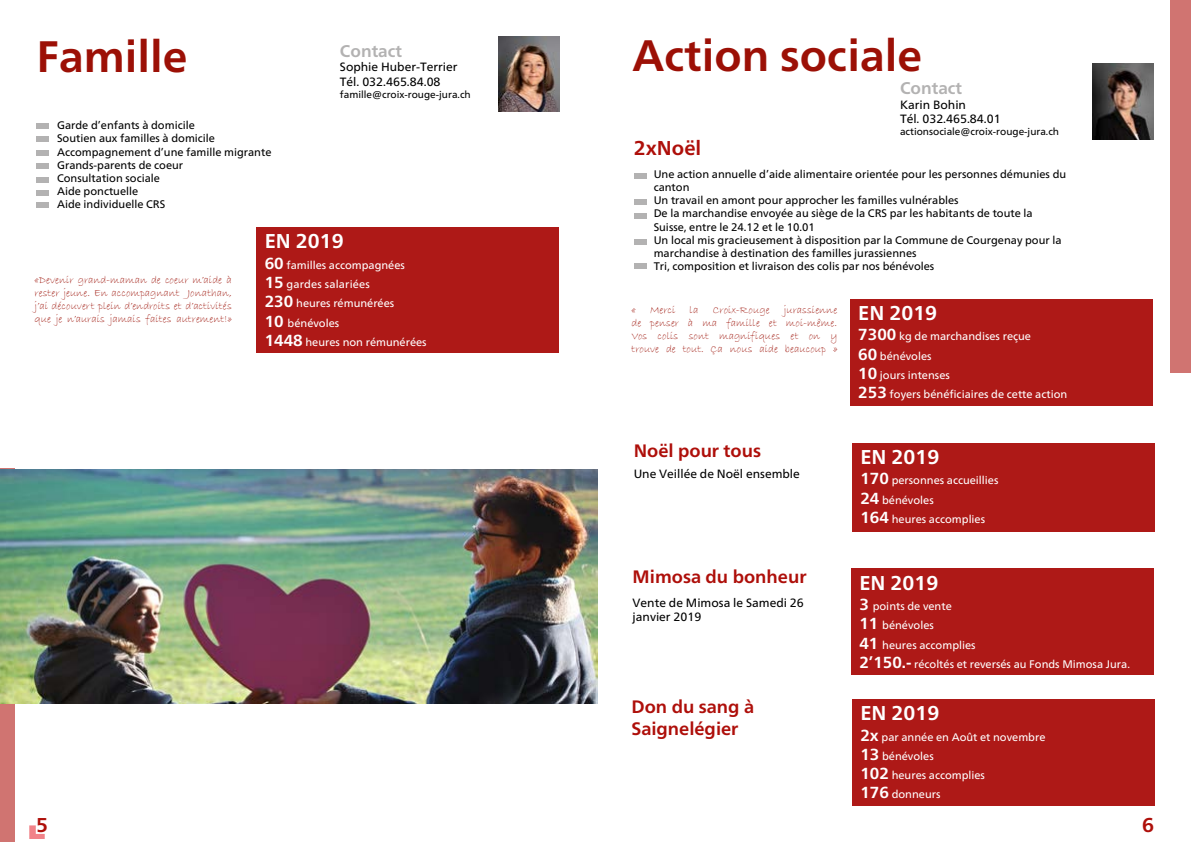
<style>
.page{position:relative;width:1191px;height:842px;background:#fff}
.page>*{position:absolute;margin:0;border:0;box-sizing:border-box;transform-origin:0 0}
.t1{font:700 44px "Frutiger Neue LT";color:#9c1006}
.t2{font:700 20px "Frutiger Neue LT";color:#fff}
.t3{font:700 20px "Frutiger Neue LT";color:#ae0f0a}
.t4{font:700 18px "Frutiger Neue LT";color:#ae0f0a}
.t5{font:700 17px "Frutiger Neue LT";color:#b3b2b2}
.t6{font:12px/14.4px "Frutiger Neue LT";color:#000}
.t7{font:11px/13.2px "Frutiger Neue LT";color:#000}
.t8{font:11px/19.2px "Frutiger Neue LT";color:#fff}
.t9{font:11px/13.2px "Bradley Hand ITC";letter-spacing:.005em;color:#9c1006;text-align:justify}
.t10{font:10px "Frutiger Neue LT";color:#000}
.s1{font-weight:700;font-size:16px}
</style>
<div class="page">
<div style="left:0;top:469px;width:15px;height:373px;background:#d07471"></div>
<div style="left:1170px;top:0;width:21px;height:372px;background:#d07471"></div>
<img style="left:499px;top:36px;width:60px;height:76px">
<img style="left:0;top:470px;width:598px;height:234px">
<div style="left:36px;top:123px;width:13px;height:6px;background:#b3b2b2"></div>
<div style="left:36px;top:136px;width:13px;height:6px;background:#b3b2b2"></div>
<div style="left:36px;top:150px;width:13px;height:6px;background:#b3b2b2"></div>
<div style="left:36px;top:163px;width:13px;height:6px;background:#b3b2b2"></div>
<div style="left:36px;top:177px;width:13px;height:5px;background:#b3b2b2"></div>
<div style="left:36px;top:190px;width:13px;height:5px;background:#b3b2b2"></div>
<div style="left:36px;top:203px;width:13px;height:5px;background:#b3b2b2"></div>
<img style="left:1092px;top:64px;width:61px;height:75px">
<div style="left:633px;top:173px;width:13px;height:5px;background:#b3b2b2"></div>
<div style="left:633px;top:199px;width:13px;height:6px;background:#b3b2b2"></div>
<div style="left:633px;top:213px;width:13px;height:5px;background:#b3b2b2"></div>
<div style="left:634px;top:239px;width:13px;height:6px;background:#b3b2b2"></div>
<div style="left:634px;top:264px;width:13px;height:5px;background:#b3b2b2"></div>
<div style="left:256px;top:227px;width:303px;height:126px;background:#ae1917"></div>
<div style="left:850px;top:299px;width:302px;height:107px;background:#ae1917"></div>
<div style="left:852px;top:442px;width:303px;height:89px;background:#ae1917"></div>
<div style="left:851px;top:568px;width:302px;height:107px;background:#ae1917"></div>
<div style="left:852px;top:699px;width:303px;height:107px;background:#ae1917"></div>
<svg style="left:29px;top:825px;width:16px;height:14px"></svg>
<h1 class="t1" style="left:37px;top:31px;width:152px">Famille</h1>
<h3 class="t5" style="left:340px;top:41px;width:64px">Contact</h3>
<p class="t6" style="left:340px;top:60px;width:119px">Sophie Huber-Terrier<br>Tél. 032.465.84.08</p>
<p class="t10" style="left:340px;top:88px;width:132px">famille@croix-rouge-jura.ch</p>
<p class="t7" style="left:57px;top:119px;width:216px">Garde d’enfants à domicile<br>Soutien aux familles à domicile<br>Accompagnement d’une famille migrante<br>Grands-parents de coeur<br>Consultation sociale<br>Aide ponctuelle<br>Aide individuelle CRS</p>
<p class="t9" style="left:35px;top:273px;width:199px">«Devenir grand-maman de coeur m’aide à rester jeune. En accompagnant Jonathan, j’ai découvert plein d’endroits et d’activités que je n’aurais jamais faites autrement!»</p>
<h2 class="t2" style="left:265px;top:230px;width:80px">EN 2019</h2>
<p class="t8" style="left:265px;top:255px;width:163px"><span class="s1">60</span> familles accompagnées<br><span class="s1">15</span> gardes salariées<br><span class="s1">230</span> heures rémunérées<br><span class="s1">10</span> bénévoles<br><span class="s1">1448</span> heures non rémunérées</p>
<h1 class="t1" style="left:632px;top:30px;width:291px">Action sociale</h1>
<h3 class="t5" style="left:900px;top:78px;width:64px">Contact</h3>
<p class="t6" style="left:900px;top:97px;width:102px">Karin Bohin<br>Tél. 032.465.84.01</p>
<p class="t10" style="left:900px;top:126px;width:161px">actionsociale@croix-rouge-jura.ch</p>
<p class="t7" style="left:653px;top:167px;width:414px">Une action annuelle d’aide alimentaire orientée pour les personnes démunies du canton<br>Un travail en amont pour approcher les familles vulnérables<br>De la marchandise envoyée au siège de la CRS par les habitants de toute la Suisse, entre le 24.12 et le 10.01<br>Un local mis gracieusement à disposition par la Commune de Courgenay pour la marchandise à destination des familles jurassiennes<br>Tri, composition et livraison des colis par nos bénévoles</p>
<h2 class="t3" style="left:634px;top:137px;width:69px">2xNoël</h2>
<p class="t9" style="left:631px;top:303px;width:207px;text-indent:152px">jurassienne de penser à ma famille et moi-même.<br>Vos colis sont magnifiques et on y trouve de tout. Ça nous aide beaucoup »</p>
<p class="t9" style="left:631px;top:303px;width:6px">«</p>
<p class="t9" style="left:650px;top:303px;width:27px">Merci</p>
<p class="t9" style="left:689px;top:303px;width:10px">la</p>
<p class="t9" style="left:713px;top:303px;width:58px">Croix-Rouge</p>
<h3 class="t4" style="left:633px;top:440px;width:129px">Noël pour tous</h3>
<p class="t6" style="left:633px;top:467px;width:168px">Une Veillée de Noël ensemble</p>
<h3 class="t4" style="left:632px;top:566px;width:175px">Mimosa du bonheur</h3>
<p class="t6" style="left:632px;top:596px;width:173px">Vente de Mimosa le Samedi 26 janvier 2019</p>
<h3 class="t4" style="left:631px;top:696px;width:124px">Don du sang à</h3>
<h3 class="t4" style="left:631px;top:718px;width:108px">Saignelégier</h3>
<h2 class="t2" style="left:858px;top:301px;width:80px">EN 2019</h2>
<p class="t8" style="left:858px;top:327px;width:211px"><span class="s1">7300</span> kg de marchandises reçue<br><span class="s1">60</span> bénévoles<br><span class="s1">10</span> jours intenses<br><span class="s1">253</span> foyers bénéficiaires de cette action</p>
<h2 class="t2" style="left:860px;top:445px;width:80px">EN 2019</h2>
<p class="t8" style="left:860px;top:471px;width:140px"><span class="s1">170</span> personnes accueillies<br><span class="s1">24</span> bénévoles<br><span class="s1">164</span> heures accomplies</p>
<h2 class="t2" style="left:859px;top:571px;width:80px">EN 2019</h2>
<p class="t8" style="left:859px;top:597px;width:272px"><span class="s1">3</span> points de vente<br><span class="s1">11</span> bénévoles<br><span class="s1">41</span> heures accomplies<br><span class="s1">2’150.-</span> récoltés et reversés au Fonds Mimosa Jura.</p>
<h2 class="t2" style="left:860px;top:701px;width:80px">EN 2019</h2>
<p class="t8" style="left:860px;top:727px;width:186px"><span class="s1">2x</span> par année en Août et novembre<br><span class="s1">13</span> bénévoles<br><span class="s1">102</span> heures accomplies<br><span class="s1">176</span> donneurs</p>
<h2 class="t3" style="left:36px;top:813px;width:13px">5</h2>
<h2 class="t3" style="left:1142px;top:813px;width:13px">6</h2>
</div>
